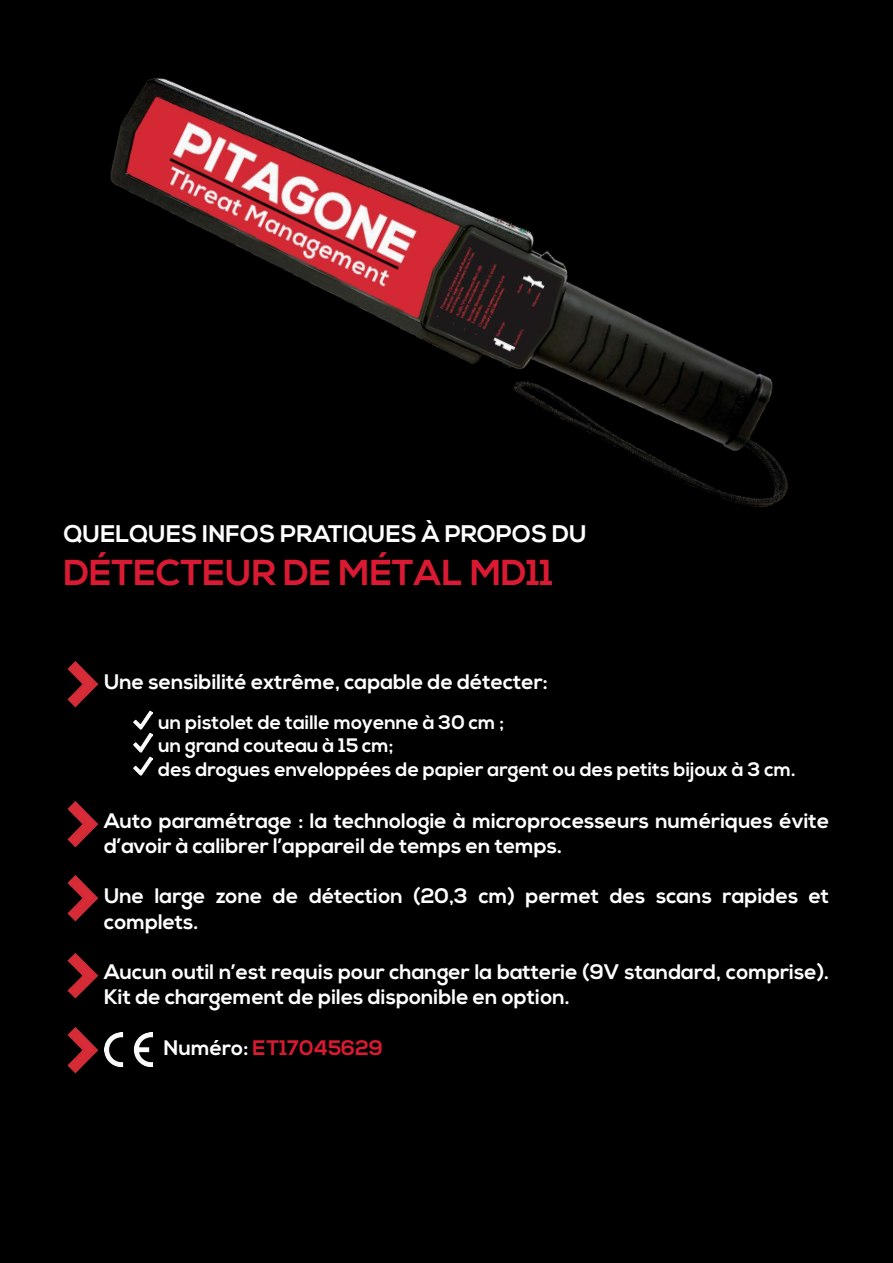
<style>
.page{position:relative;width:893px;height:1263px;background:#000}
.page>*{position:absolute;margin:0;border:0;box-sizing:border-box;transform-origin:0 0}
.t1{font:700 36px "Nexa";color:#da1a32}
.t2{font:700 24px "Nexa";color:#fff}
.t3{font:700 21px/25.2px "Nexa";color:#fff}
.t4{font:700 21px "Nexa";color:#da1a32}
.t5{font:700 19.5px/23.4px "Nexa";color:#fff}
.s1{color:#fff}
</style>
<div class="page">
<img style="left:110px;top:78px;width:678px;height:429px">
<img style="left:133px;top:710px;width:20px;height:20px">
<img style="left:67px;top:661px;width:32px;height:47px">
<img style="left:133px;top:733px;width:20px;height:19px">
<img style="left:133px;top:756px;width:20px;height:20px">
<img style="left:67px;top:801px;width:32px;height:47px">
<img style="left:67px;top:875px;width:32px;height:47px">
<img style="left:67px;top:953px;width:32px;height:46px">
<img style="left:104px;top:1032px;width:48px;height:34px">
<img style="left:67px;top:1027px;width:32px;height:47px">
<p class="t2" style="left:64px;top:520px;width:36px">Quelque</p>
<p class="t2" style="left:181px;top:520px;width:115px">s in fos pratique</p>
<p class="t2" style="left:401px;top:520px;width:62px">s à propo</p>
<p class="t2" style="left:531px;top:520px;width:38px">s du</p>
<h1 class="t1" style="left:64px;top:552px;width:25px">détecteur</h1>
<h1 class="t1" style="left:283px;top:552px;width:110px">DE Métal</h1>
<h1 class="t1" style="left:470px;top:552px;width:85px">MD11</h1>
<p class="t3" style="left:104px;top:670px;width:445px">Une sensibilité extrême, capable de détecter:</p>
<p class="t5" style="left:158px;top:711px;width:639px">un pistolet de taille moyenne à 30 cm ;<br>un grand couteau à 15 cm;<br>des drogues enveloppées de papier argent ou des petits bijoux à 3 cm.</p>
<p class="t3" style="left:104px;top:809px;width:727px">Auto paramétrage : la technologie à microprocesseurs numériques évite d’avoir à calibrer l’appareil de temps en temps.</p>
<p class="t3" style="left:104px;top:884px;width:726px">Une large zone de détection (20,3 cm) permet des scans rapides et complets.</p>
<p class="t3" style="left:104px;top:960px;width:727px">Aucun outil n’est requis pour changer la batterie (9V standard, comprise).<br>Kit de chargement de piles disponible en option.</p>
<p class="t4" style="left:164px;top:1035px;width:221px"><span class="s1">Numéro:</span> ET17045629</p>
</div>
